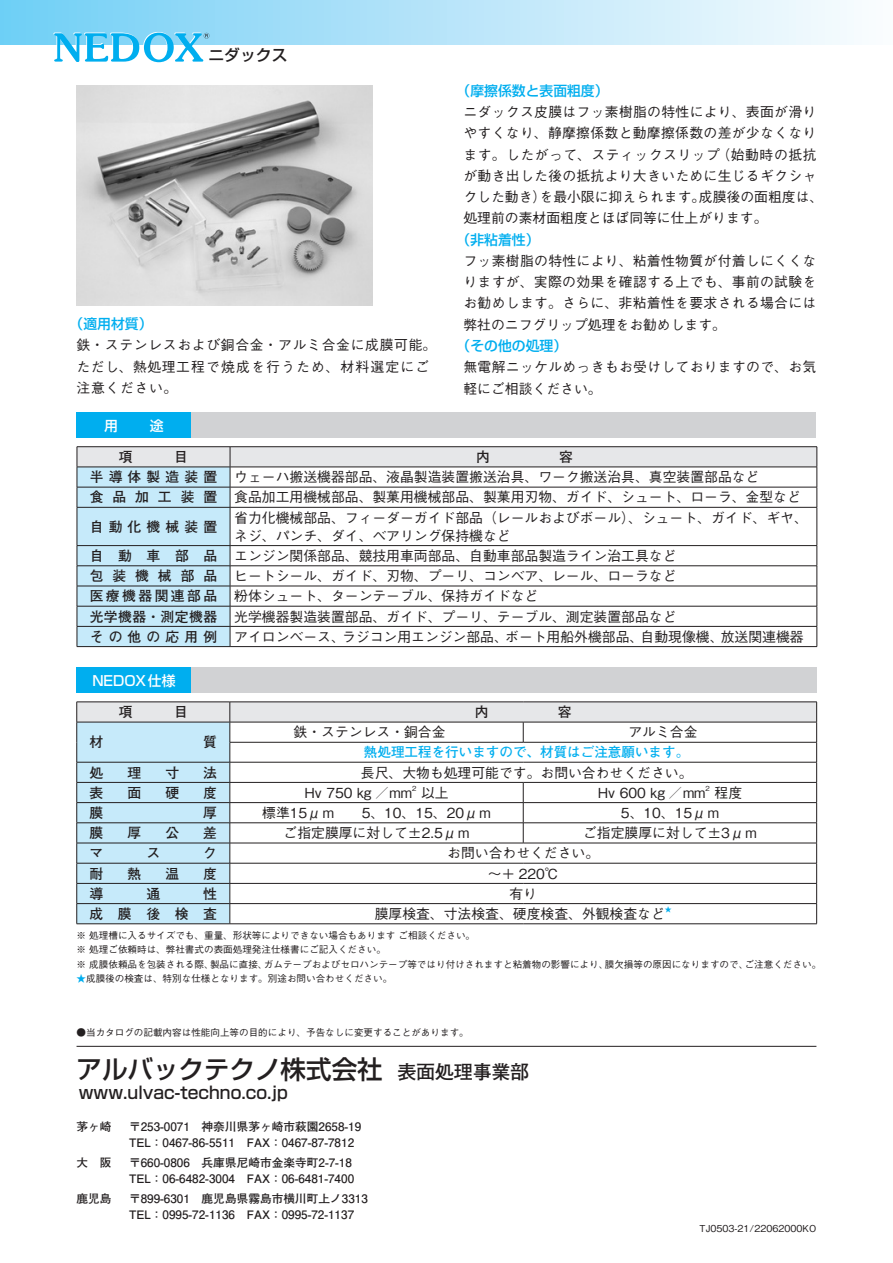
<style>
.page{position:relative;width:893px;height:1263px;background:#fff}
.page>*{position:absolute;margin:0;border:0;box-sizing:border-box;transform-origin:0 0}
.t1{font:500 25.5px "Shin Go Pro";color:#231f20}
.t2{font:700 19.2px "Futo Go B101 Pro";letter-spacing:-.02em;color:#231f20}
.t3{font:500 16.95px "Shin Go Pro";color:#231f20}
.t4{font:500 15.75px "Shin Go Pro";color:#231f20}
.t5{font:500 13.8px/20.2px "Gothic BBB Pro";color:#231f20}
.t6{font:500 13.8px/21.3px "Gothic BBB Pro";letter-spacing:.02em;color:#231f20}
.t7{font:500 13.8px/21.3px "Gothic BBB Pro";letter-spacing:.05em;color:#231f20}
.t8{font:700 13.8px "Futo Go B101 Pro";letter-spacing:.37em;color:#231f20}
.t9{font:500 13.8px/21.3px "Gothic BBB Pro";letter-spacing:.025em;color:#231f20}
.t10{font:500 13.8px "Shin Go Pro";color:#00aeef}
.t11{font:500 13.8px "Shin Go Pro";color:#fff}
.t12{font:700 13.5px "Futo Go B101 Pro";color:#00aeef}
.t13{font:700 11.7px/15.9px "Futo Go B101 Pro";color:#231f20}
.t14{font:500 9.6px/14.4px "Gothic BBB Pro";color:#231f20}
.t15{font:500 6.9px "Gothic BBB Pro";color:#231f20}
.t16{font:500 6.9px "Gothic BBB Pro";color:#00aeef}
.s1{font-family:"Futo Go B101 Pro";font-weight:700}
.s2{color:#00aeef}
</style>
<div class="page">
<div style="left:0;top:0;width:893px;height:45px;background:linear-gradient(to right,#71cef6,#fcfcfe)"></div>
<svg style="left:53px;top:32px;width:156px;height:30px"></svg>
<hr style="left:77px;top:1046px;width:739px;height:1px;background:#231f20">
<hr style="left:77px;top:446px;width:153px;height:1px;background:#231f20">
<hr style="left:230px;top:446px;width:587px;height:1px;background:#231f20">
<svg style="left:77px;top:447px;width:741px;height:200px"></svg>
<hr style="left:77px;top:646px;width:153px;height:1px;background:#231f20">
<hr style="left:230px;top:646px;width:587px;height:1px;background:#231f20">
<div style="left:77px;top:412px;width:739px;height:26px;background:#d1d2d4"></div>
<div style="left:77px;top:412px;width:114px;height:26px;background:#00aeef"></div>
<div style="left:187px;top:668px;width:629px;height:25px;background:#d1d2d4"></div>
<div style="left:77px;top:668px;width:114px;height:25px;background:#00aeef"></div>
<svg style="left:76px;top:702px;width:741px;height:222px"></svg>
<hr style="left:77px;top:923px;width:153px;height:1px;background:#231f20">
<hr style="left:230px;top:923px;width:293px;height:1px;background:#231f20">
<hr style="left:523px;top:923px;width:294px;height:1px;background:#231f20">
<img style="left:77px;top:85px;width:295px;height:220px">
<p class="t4" style="left:208px;top:43px;width:81px">ニダックス</p>
<p class="t10" style="left:70px;top:313px;width:84px">（適用材質）</p>
<p class="t7" style="left:77px;top:333px;width:361px">鉄・ステンレスおよび銅合金・アルミ合金に成膜可能。ただし、熱処理工程で焼成を行うため、材料選定にご注意ください。</p>
<p class="t11" style="left:104px;top:414px;width:61px">用　　途</p>
<p class="t10" style="left:457px;top:79px;width:154px">（摩擦係数と表面粗度）</p>
<p class="t6" style="left:463px;top:100px;width:361px">ニダックス皮膜はフッ素樹脂の特性により、表面が滑りやすくなり、静摩擦係数と動摩擦係数の差が少なくなります。したがって、スティックスリップ（始動時の抵抗が動き出した後の抵抗より大きいために生じるギクシャクした動き）を最小限に抑えられます。成膜後の面粗度は、処理前の素材面粗度とほぼ同等に仕上がります。</p>
<p class="t10" style="left:457px;top:228px;width:84px">（非粘着性）</p>
<p class="t5" style="left:463px;top:248px;width:354px;line-height:21.3px;text-align:justify">フッ素樹脂の特性により、粘着性物質が付着しにくくなりますが、実際の効果を確認する上でも、事前の試験をお勧めします。さらに、非粘着性を要求される場合には弊社のニフグリップ処理をお勧めします。</p>
<p class="t10" style="left:457px;top:334px;width:112px">（その他の処理）</p>
<p class="t9" style="left:463px;top:355px;width:354px">無電解ニッケルめっきもお受けしておりますので、お気軽にご相談ください。</p>
<p class="t5" style="left:90px;top:465px;width:713px"><span class="s1">半導体製造装置</span> ウェーハ搬送機器部品、液晶製造装置搬送治具、ワーク搬送治具、真空装置部品など<br><span class="s1">食 品 加 工 装 置</span> 食品加工用機械部品、製菓用機械部品、製菓用刃物、ガイド、シュート、ローラ、金型など</p>
<p class="t8" style="left:90px;top:515px;width:129px">自動化機械装置</p>
<p class="t5" style="left:234px;top:507px;width:575px;line-height:18.1px">省力化機械部品、フィーダーガイド部品（レールおよびボール）、シュート、ガイド、ギヤ、ネジ、パンチ、ダイ、ベアリング保持機など</p>
<p class="t5" style="left:90px;top:544px;width:715px"><span class="s1">自　動　車　部　品</span> エンジン関係部品、競技用車両部品、自動車部品製造ライン治工具など<br><span class="s1">包 装 機 械 部 品</span> ヒートシール、ガイド、刃物、プーリ、コンベア、レール、ローラなど<br><span class="s1">医療機器関連部品</span> 粉体シュート、ターンテーブル、保持ガイドなど<br><span class="s1">光学機器・測定機器</span> 光学機器製造装置部品、ガイド、プーリ、テーブル、測定装置部品など<br><span class="s1">その他の応用例</span> アイロンベース、ラジコン用エンジン部品、ボート用船外機部品、自動現像機、放送関連機器</p>
<p class="t11" style="left:92px;top:669px;width:85px">NEDOX仕様</p>
<p class="t8" style="left:89px;top:731px;width:15px">材</p>
<p class="t8" style="left:203px;top:731px;width:15px">質</p>
<p class="t5" style="left:294px;top:720px;width:167px">鉄・ステンレス・銅合金　</p>
<p class="t5" style="left:628px;top:720px;width:84px">アルミ合金　</p>
<p class="t12" style="left:364px;top:741px;width:327px">熱処理工程を行いますので、材質はご注意願います。</p>
<p class="t8" style="left:90px;top:761px;width:15px">処</p>
<p class="t8" style="left:127px;top:761px;width:15px">理</p>
<p class="t8" style="left:165px;top:761px;width:15px">寸</p>
<p class="t8" style="left:203px;top:761px;width:15px">法</p>
<p class="t5" style="left:361px;top:760px;width:333px">長尺、大物も処理可能です。お問い合わせください。</p>
<p class="t8" style="left:90px;top:781px;width:15px">表</p>
<p class="t8" style="left:127px;top:781px;width:15px">面</p>
<p class="t8" style="left:165px;top:781px;width:15px">硬</p>
<p class="t8" style="left:203px;top:781px;width:15px">度</p>
<p class="t5" style="left:304px;top:781px;width:109px">Hv 750 kg ／mm</p>
<p class="t15" style="left:412px;top:782px;width:6px">2</p>
<p class="t5" style="left:421px;top:781px;width:29px">以上</p>
<p class="t5" style="left:598px;top:781px;width:109px">Hv 600 kg ／mm</p>
<p class="t15" style="left:706px;top:782px;width:6px">2</p>
<p class="t5" style="left:714px;top:781px;width:29px">程度</p>
<p class="t8" style="left:90px;top:802px;width:15px">膜</p>
<p class="t8" style="left:203px;top:802px;width:15px">厚</p>
<p class="t5" style="left:262px;top:801px;width:230px">標準15μm　　5、10、15、20μm</p>
<p class="t5" style="left:621px;top:801px;width:99px">5、10、15μm</p>
<p class="t8" style="left:90px;top:822px;width:15px">膜</p>
<p class="t8" style="left:127px;top:822px;width:15px">厚</p>
<p class="t8" style="left:165px;top:822px;width:15px">公</p>
<p class="t8" style="left:203px;top:822px;width:15px">差</p>
<p class="t5" style="left:284px;top:821px;width:187px">ご指定膜厚に対して±2.5μm</p>
<p class="t5" style="left:583px;top:821px;width:175px">ご指定膜厚に対して±3μm</p>
<p class="t8" style="left:90px;top:842px;width:15px">マ</p>
<p class="t8" style="left:146px;top:842px;width:15px">ス</p>
<p class="t8" style="left:203px;top:842px;width:15px">ク</p>
<p class="t5" style="left:447px;top:841px;width:154px">お問い合わせください。</p>
<p class="t8" style="left:90px;top:862px;width:15px">耐</p>
<p class="t8" style="left:127px;top:862px;width:15px">熱</p>
<p class="t8" style="left:165px;top:862px;width:15px">温</p>
<p class="t8" style="left:203px;top:862px;width:15px">度</p>
<p class="t5" style="left:488px;top:861px;width:73px">〜＋ 220℃</p>
<p class="t8" style="left:90px;top:882px;width:15px">導</p>
<p class="t8" style="left:146px;top:882px;width:15px">通</p>
<p class="t8" style="left:203px;top:882px;width:15px">性</p>
<p class="t5" style="left:509px;top:882px;width:29px">有り</p>
<p class="t8" style="left:90px;top:903px;width:129px">成膜後検査</p>
<p class="t5" style="left:375px;top:902px;width:292px">膜厚検査、寸法検査、硬度検査、外観検査など</p>
<p class="t16" style="left:665px;top:904px;width:8px">★</p>
<p class="t14" style="left:77px;top:927px;width:746px">※ 処理槽に入るサイズでも、重量、形状等によりできない場合もあります ご相談ください。<br>※ 処理ご依頼時は、弊社書式の表面処理発注仕様書にご記入ください。<br>※ 成膜依頼品を包装される際、製品に直接、ガムテープおよびセロハンテープ等ではり付けされますと粘着物の影響により、膜欠損等の原因になりますので、ご注意ください。</p>
<p class="t14" style="left:77px;top:970px;width:317px"><span class="s2">★</span>成膜後の検査は、特別な仕様となります。別途お問い合わせください。</p>
<p class="t14" style="left:77px;top:1024px;width:394px">●当カタログの記載内容は性能向上等の目的により、予告なしに変更することがあります。</p>
<h1 class="t1" style="left:77px;top:1048px;width:308px">アルバックテクノ株式会社</h1>
<p class="t13" style="left:77px;top:1117px;width:37px">茅ヶ崎</p>
<p class="t13" style="left:129px;top:1117px;width:234px">〒253-0071　神奈川県茅ヶ崎市萩園2658-19<br>TEL：0467-86-5511　FAX：0467-87-7812</p>
<p class="t13" style="left:77px;top:1153px;width:37px">大　阪</p>
<p class="t13" style="left:129px;top:1153px;width:227px">〒660-0806　兵庫県尼崎市金楽寺町2-7-18<br>TEL：06-6482-3004　FAX：06-6481-7400</p>
<p class="t13" style="left:77px;top:1189px;width:37px">鹿児島</p>
<p class="t13" style="left:129px;top:1189px;width:240px">〒899-6301　鹿児島県霧島市横川町上ノ3313<br>TEL：0995-72-1136　FAX：0995-72-1137</p>
<p class="t3" style="left:79px;top:1079px;width:210px">www.ulvac-techno.co.jp</p>
<h2 class="t2" style="left:397px;top:1056px;width:133px">表面処理事業部</h2>
<p class="t14" style="left:700px;top:1220px;width:118px">TJ0503-21/22062000KO</p>
</div>
